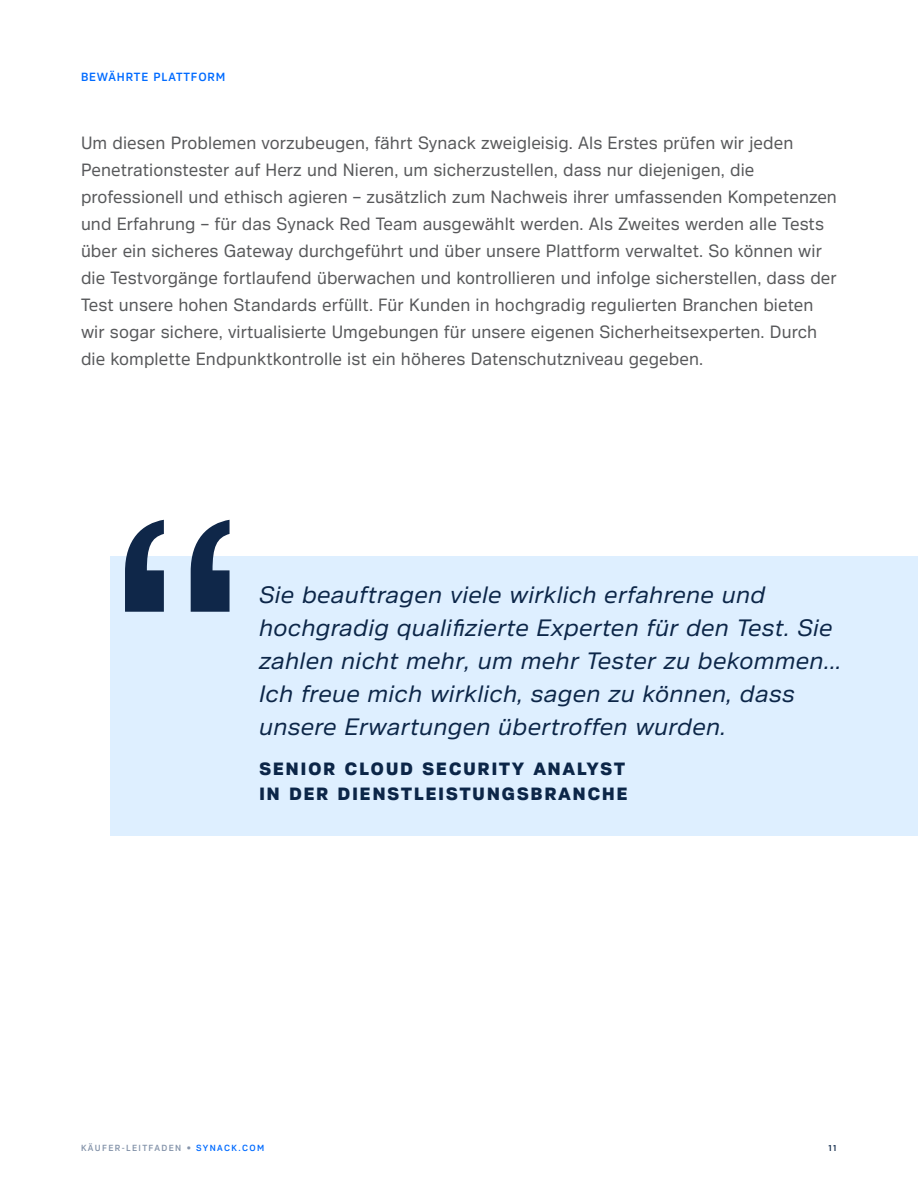
<style>
.page{position:relative;width:918px;height:1188px;background:#fff}
.page>*{position:absolute;margin:0;border:0;box-sizing:border-box;transform-origin:0 0}
.t1{font:405px "Crique Grotesk";color:#0f2749}
.Pull_Quote_Dark_Left{font:italic 24px/33px "Crique Grotesk Display";letter-spacing:.01em;color:#0c2648}
.t2{font:18px/27px "Crique Grotesk";letter-spacing:.005em;color:#58595b}
.Pull_Quote_Dark_Left-2{font:800 18px "Crique Grotesk Display";letter-spacing:.08em;color:#0c2648}
.Eyebrow_Dark_Left{font:500 12px "Crique Grotesk";letter-spacing:.07em;color:#006bff}
.t3{font:500 9px "Crique Grotesk";letter-spacing:.15em;color:#8695ab}
.t4{font:500 9px "Crique Grotesk";color:#0c2648}
.s1{color:#006bff}
</style>
<div class="page">
<div style="left:111px;top:557px;width:807px;height:279px;background:#deefff"></div>
<p class="Eyebrow_Dark_Left" style="left:81px;top:70px;width:146px">BEWÄHRTE PLATTFORM</p>
<p class="t2" style="left:81px;top:130px;width:757px">Um diesen Problemen vorzubeugen, fährt Synack zweigleisig. Als Erstes prüfen wir jeden Penetrationstester auf Herz und Nieren, um sicherzustellen, dass nur diejenigen, die professionell und ethisch agieren – zusätzlich zum Nachweis ihrer umfassenden Kompetenzen und Erfahrung – für das Synack Red Team ausgewählt werden. Als Zweites werden alle Tests über ein sicheres Gateway durchgeführt und über unsere Plattform verwaltet. So können wir die Testvorgänge fortlaufend überwachen und kontrollieren und infolge sicherstellen, dass der Test unsere hohen Standards erfüllt. Für Kunden in hochgradig regulierten Branchen bieten wir sogar sichere, virtualisierte Umgebungen für unsere eigenen Sicherheitsexperten. Durch die komplette Endpunktkontrolle ist ein höheres Datenschutzniveau gegeben.</p>
<p class="t1" style="left:99px;top:439px;width:157px">“</p>
<p class="Pull_Quote_Dark_Left" style="left:259px;top:578px;width:584px">Sie beauftragen viele wirklich erfahrene und hochgradig qualifizierte Experten für den Test. Sie zahlen nicht mehr, um mehr Tester zu bekommen...<br>Ich freue mich wirklich, sagen zu können, dass unsere Erwartungen übertroffen wurden.</p>
<p class="Pull_Quote_Dark_Left-2" style="left:259px;top:759px;width:368px">SENIOR CLOUD SECURITY ANALYST</p>
<p class="Pull_Quote_Dark_Left-2" style="left:259px;top:784px;width:370px">IN DER DIENSTLEISTUNGSBRANCHE</p>
<p class="t3" style="left:81px;top:1143px;width:185px">KÄUFER-LEITFADEN • <span class="s1">SYNACK.COM</span></p>
<p class="t4" style="left:829px;top:1143px;width:10px">11</p>
</div>
